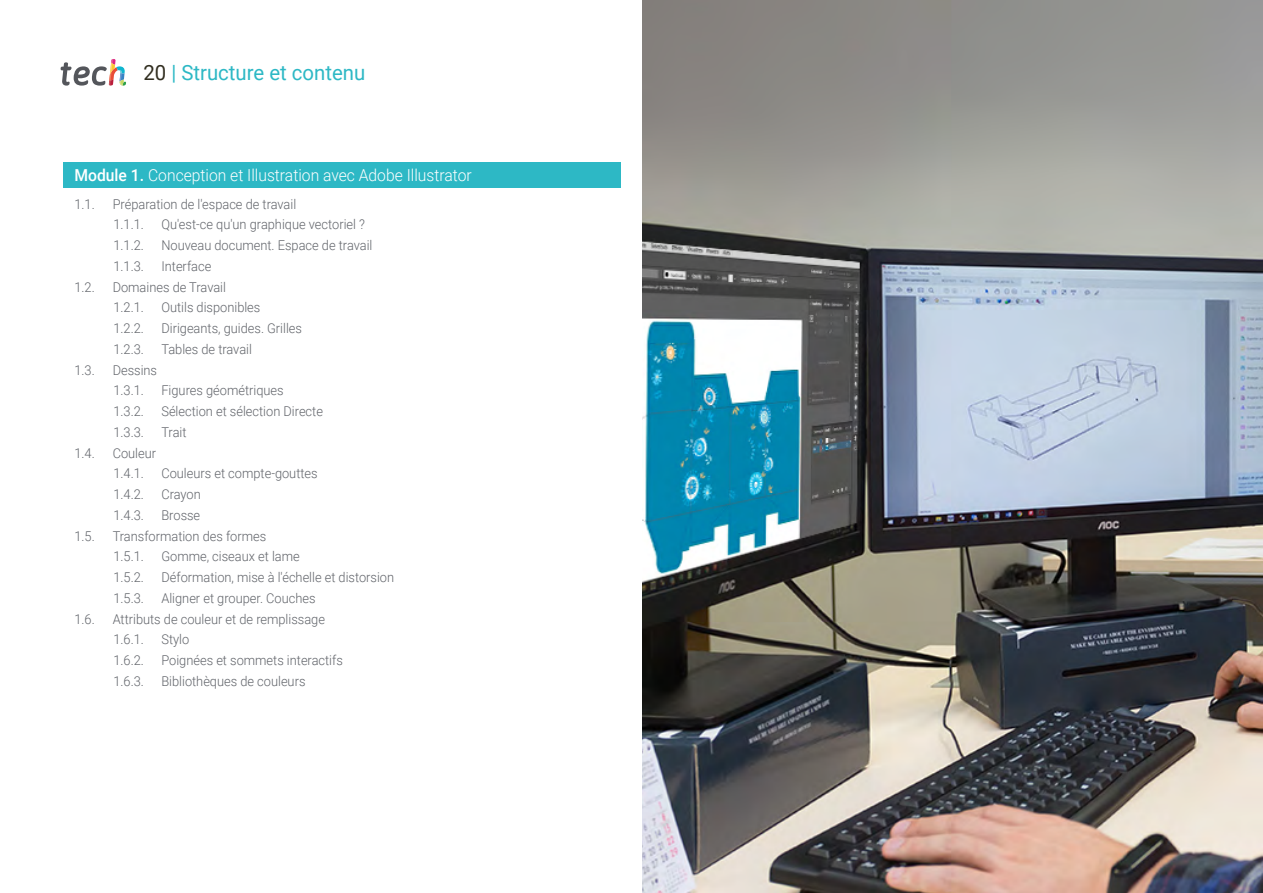
<style>
.page{position:relative;width:1263px;height:893px;background:#fff}
.page>*{position:absolute;margin:0;border:0;box-sizing:border-box;transform-origin:0 0}
.t1{font:21px "Roboto";color:#2db8c5}
.t2{font:300 16.5px "Roboto";color:#fff;scale:.95 1}
.t3{font:300 13.5px/20.7px "Roboto";color:#61646a;scale:.95 1}
.s1{color:#312e20}
.s2{font-weight:500}
</style>
<div class="page">
<svg style="left:61px;top:59px;width:65px;height:27px"></svg>
<div style="left:63px;top:163px;width:558px;height:25px;background:#2db8c5"></div>
<img style="left:642px;top:0;width:621px;height:893px">
<h1 class="t1" style="left:144px;top:57px;width:223px"><span class="s1">20</span> | Structure et contenu</h1>
<p class="t2" style="left:74px;top:164px;width:420px"><span class="s2">Module 1.</span> Conception et Illustration avec Adobe Illustrator</p>
<p class="t3" style="left:74px;top:193px;width:23px">1.1.</p>
<p class="t3" style="left:113px;top:193px;width:195px">Préparation de l'espace de travail<br>1.1.1.</p>
<p class="t3" style="left:161px;top:214px;width:216px">Qu'est-ce qu'un graphique vectoriel ?</p>
<p class="t3" style="left:113px;top:234px;width:34px">1.1.2.</p>
<p class="t3" style="left:161px;top:234px;width:224px">Nouveau document. Espace de travail</p>
<p class="t3" style="left:113px;top:255px;width:34px">1.1.3.</p>
<p class="t3" style="left:161px;top:255px;width:54px">Interface</p>
<p class="t3" style="left:74px;top:276px;width:23px">1.2.</p>
<p class="t3" style="left:113px;top:276px;width:121px">Domaines de Travail<br>1.2.1.</p>
<p class="t3" style="left:161px;top:297px;width:106px">Outils disponibles</p>
<p class="t3" style="left:113px;top:317px;width:34px">1.2.2.</p>
<p class="t3" style="left:161px;top:317px;width:149px">Dirigeants, guides. Grilles</p>
<p class="t3" style="left:113px;top:338px;width:34px">1.2.3.</p>
<p class="t3" style="left:161px;top:338px;width:97px">Tables de travail</p>
<p class="t3" style="left:74px;top:359px;width:23px">1.3.</p>
<p class="t3" style="left:113px;top:359px;width:48px">Dessins<br>1.3.1.</p>
<p class="t3" style="left:161px;top:380px;width:130px">Figures géométriques</p>
<p class="t3" style="left:113px;top:400px;width:34px">1.3.2.</p>
<p class="t3" style="left:161px;top:400px;width:172px">Sélection et sélection Directe</p>
<p class="t3" style="left:113px;top:421px;width:34px">1.3.3.</p>
<p class="t3" style="left:161px;top:421px;width:28px">Trait</p>
<p class="t3" style="left:74px;top:442px;width:23px">1.4.</p>
<p class="t3" style="left:113px;top:442px;width:47px">Couleur<br>1.4.1.</p>
<p class="t3" style="left:161px;top:463px;width:166px">Couleurs et compte-gouttes</p>
<p class="t3" style="left:113px;top:483px;width:34px">1.4.2.</p>
<p class="t3" style="left:161px;top:483px;width:43px">Crayon</p>
<p class="t3" style="left:113px;top:504px;width:34px">1.4.3.</p>
<p class="t3" style="left:161px;top:504px;width:42px">Brosse</p>
<p class="t3" style="left:74px;top:525px;width:23px">1.5.</p>
<p class="t3" style="left:113px;top:525px;width:163px">Transformation des formes<br>1.5.1.</p>
<p class="t3" style="left:161px;top:546px;width:147px">Gomme, ciseaux et lame</p>
<p class="t3" style="left:113px;top:566px;width:34px">1.5.2.</p>
<p class="t3" style="left:161px;top:566px;width:247px">Déformation, mise à l'échelle et distorsion</p>
<p class="t3" style="left:113px;top:587px;width:34px">1.5.3.</p>
<p class="t3" style="left:161px;top:587px;width:164px">Aligner et grouper. Couches</p>
<p class="t3" style="left:74px;top:608px;width:23px">1.6.</p>
<p class="t3" style="left:113px;top:608px;width:225px">Attributs de couleur et de remplissage<br>1.6.1.</p>
<p class="t3" style="left:161px;top:629px;width:31px">Stylo</p>
<p class="t3" style="left:113px;top:649px;width:34px">1.6.2.</p>
<p class="t3" style="left:161px;top:649px;width:192px">Poignées et sommets interactifs</p>
<p class="t3" style="left:113px;top:670px;width:34px">1.6.3.</p>
<p class="t3" style="left:161px;top:670px;width:153px">Bibliothèques de couleurs</p>
</div>
